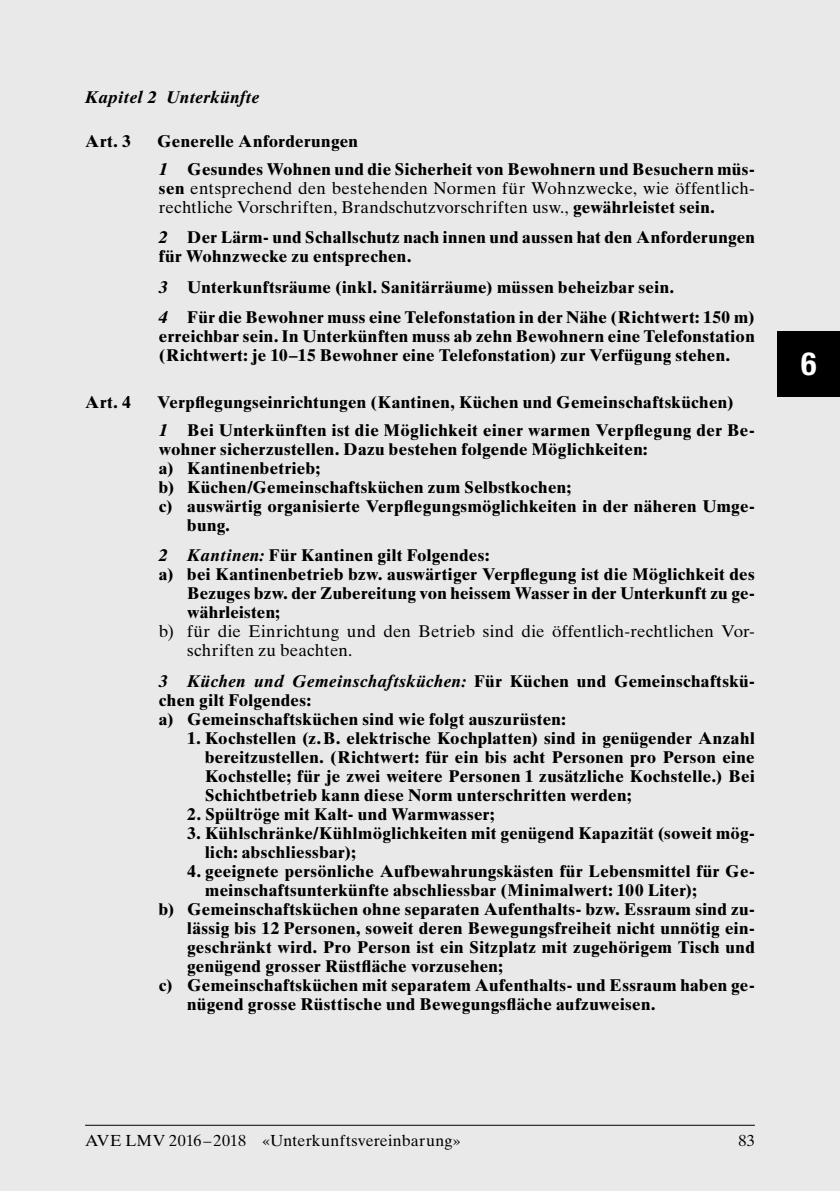
<style>
.page{position:relative;width:840px;height:1191px;background:#fff}
.page>*{position:absolute;margin:0;border:0;box-sizing:border-box;transform-origin:0 0}
.t1{font:700 condensed 32px "Helvetica Neue LT Std";color:#fff}
.t2{font:700 17px/19px "Times Ten LT Std";letter-spacing:.02em;color:#000}
.t3{font:17px/19px "Times Ten LT Std";letter-spacing:.01em;color:#000}
.t4{font:italic 700 17px "Times Ten LT Std";letter-spacing:.01em;color:#000}
.t5{font:16px "Times Ten LT Std";letter-spacing:.01em;color:#000}
.s1{font-style:italic}
.s2{font-weight:700}
</style>
<div class="page">
<div style="left:0;top:0;width:839px;height:1191px;background:#e9e9e9"></div>
<hr style="left:85px;top:1124px;width:669px;height:1px;background:#000">
<div style="left:777px;top:331px;width:62px;height:65px;background:#000"></div>
<p class="t4" style="left:85px;top:87px;width:175px">Kapitel 2 Unterkünfte</p>
<p class="t2" style="left:85px;top:132px;width:47px">Art. 3</p>
<p class="t2" style="left:157px;top:128px;width:598px;line-height:27.6px">Generelle Anforderungen<br><span class="s1">1</span> Gesundes Wohnen und die Sicherheit von Bewohnern und Besuchern müs-</p>
<p class="t3" style="left:159px;top:179px;width:597px"><span class="s2">sen</span> entsprechend den bestehenden Normen für Wohnzwecke, wie öffentlich&shy;rechtliche Vorschriften, Brandschutzvorschriften usw., <span class="s2">gewährleistet sein.</span></p>
<p class="t2" style="left:159px;top:228px;width:597px"><span class="s1">2</span> Der Lärm- und Schallschutz nach innen und aussen hat den Anforderungen für Wohnzwecke zu entsprechen.</p>
<p class="t2" style="left:159px;top:271px;width:597px;line-height:30.4px"><span class="s1">3</span> Unterkunftsräume (inkl. Sanitärräume) müssen beheizbar sein.<br><span class="s1">4</span> Für die Bewohner muss eine Telefonstation in der Nähe (Richtwert: 150 m)</p>
<p class="t2" style="left:159px;top:326px;width:597px">erreichbar sein. In Unterkünften muss ab zehn Bewohnern eine Telefonstation (Richtwert: je 10–15 Bewohner eine Telefonstation) zur Verfügung stehen.</p>
<p class="t2" style="left:85px;top:393px;width:47px">Art. 4</p>
<p class="t2" style="left:157px;top:388px;width:598px;line-height:27.6px">Verpflegungseinrichtungen (Kantinen, Küchen und Gemeinschaftsküchen)<br><span class="s1">1</span> Bei Unterkünften ist die Möglichkeit einer warmen Verpflegung der Be-</p>
<p class="t2" style="left:159px;top:439px;width:490px">wohner sicherzustellen. Dazu bestehen folgende Möglichkeiten:</p>
<p class="t2" style="left:159px;top:458px;width:162px">a) Kantinenbetrieb;</p>
<p class="t2" style="left:159px;top:477px;width:413px">b) Küchen/Gemeinschaftsküchen zum Selbstkochen;</p>
<p class="t2" style="left:159px;top:496px;width:597px">c) auswärtig organisierte Verpflegungsmöglichkeiten in der näheren Umge-</p>
<p class="t2" style="left:187px;top:515px;width:44px">bung.</p>
<p class="t2" style="left:159px;top:546px;width:332px"><span class="s1">2 Kantinen:</span> Für Kantinen gilt Folgendes:</p>
<p class="t2" style="left:159px;top:565px;width:597px">a) bei Kantinenbetrieb bzw. auswärtiger Verpflegung ist die Möglichkeit des</p>
<p class="t2" style="left:187px;top:584px;width:567px">Bezuges bzw. der Zubereitung von heissem Wasser in der Unterkunft zu ge-</p>
<p class="t2" style="left:187px;top:603px;width:94px">währleisten;</p>
<p class="t3" style="left:187px;top:622px;width:568px;text-indent:-28px">b) für die Einrichtung und den Betrieb sind die öffentlich-rechtlichen Vor&shy;schriften zu beachten.</p>
<p class="t2" style="left:159px;top:671px;width:597px"><span class="s1">3 Küchen und Gemeinschaftsküchen:</span> Für Küchen und Gemeinschaftskü&shy;chen gilt Folgendes:<br>a) Gemeinschaftsküchen sind wie folgt auszurüsten:</p>
<p class="t2" style="left:205px;top:728px;width:551px;text-align:justify;text-indent:-18px">1. Kochstellen (z.B. elektrische Kochplatten) sind in genügender Anzahl bereitzustellen. (Richtwert: für ein bis acht Personen pro Person eine Kochstelle; für je zwei weitere Personen 1 zusätzliche Kochstelle.) Bei Schichtbetrieb kann diese Norm unterschritten werden;</p>
<p class="t2" style="left:187px;top:804px;width:308px">2. Spültröge mit Kalt- und Warmwasser;</p>
<p class="t2" style="left:205px;top:823px;width:551px;text-indent:-18px">3. Kühlschränke/Kühlmöglichkeiten mit genügend Kapazität (soweit mög&shy;lich: abschliessbar);</p>
<p class="t2" style="left:187px;top:861px;width:568px">4. geeignete persönliche Aufbewahrungskästen für Lebensmittel für Ge-</p>
<p class="t2" style="left:205px;top:880px;width:492px">meinschaftsunterkünfte abschliessbar (Minimalwert: 100 Liter);</p>
<p class="t2" style="left:159px;top:899px;width:597px">b) Gemeinschaftsküchen ohne separaten Aufenthalts- bzw. Essraum sind zu-</p>
<p class="t2" style="left:187px;top:918px;width:568px">lässig bis 12 Personen, soweit deren Bewegungsfreiheit nicht unnötig ein-</p>
<p class="t2" style="left:187px;top:937px;width:568px">geschränkt wird. Pro Person ist ein Sitzplatz mit zugehörigem Tisch und</p>
<p class="t2" style="left:187px;top:956px;width:317px">genügend grosser Rüstfläche vorzusehen;</p>
<p class="t2" style="left:159px;top:975px;width:597px">c) Gemeinschaftsküchen mit separatem Aufenthalts- und Essraum haben ge-</p>
<p class="t2" style="left:187px;top:994px;width:469px">nügend grosse Rüsttische und Bewegungsfläche aufzuweisen.</p>
<h1 class="t1" style="left:800px;top:344px;width:17px">6</h1>
<p class="t5" style="left:85px;top:1130px;width:377px">AVE LMV 2016 –2018 «Unterkunftsvereinbarung»</p>
<p class="t5" style="left:738px;top:1130px;width:18px">83</p>
</div>
